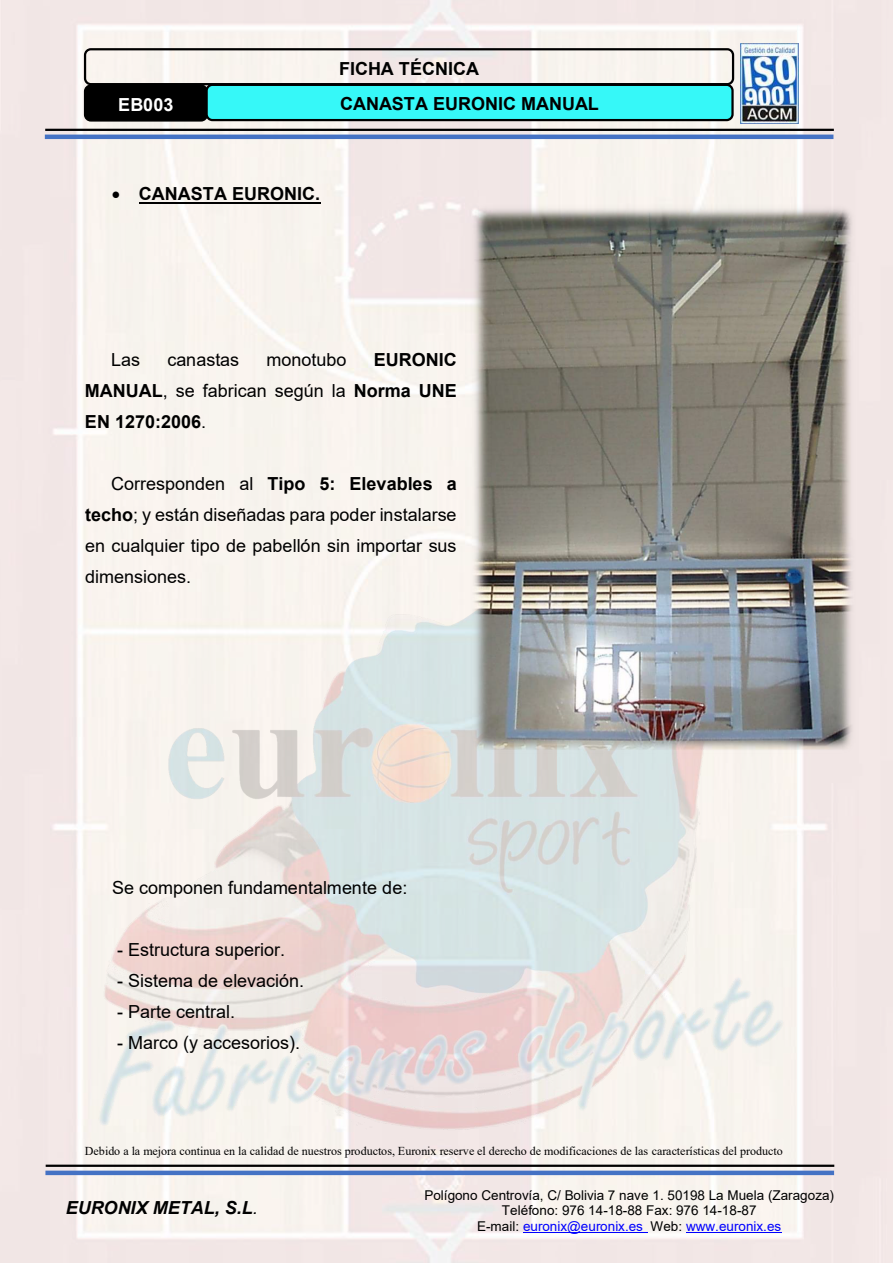
<style>
.page{position:relative;width:893px;height:1263px;background:#fff}
.page>*{position:absolute;margin:0;border:0;box-sizing:border-box;transform-origin:0 0}
.t1{font:18px/31px "Arial";color:#000;text-align:justify}
.t2{font:700 18px/31px "Arial";color:#000;text-align:justify}
.t3{font:italic 700 18px "Arial";color:#000}
.t4{font:700 18px "Arial";letter-spacing:.005em;color:#fff}
.t5{font:13.5px/15.6px "Arial";letter-spacing:.005em;color:#000;text-align:center}
.t6{font:12px "Times New Roman";color:#000}
.s1{font-weight:400}
.s2{font-weight:700}
.s3{color:#00f}
</style>
<div class="page">
<img style="left:0;top:0;width:893px;height:1263px">
<hr style="left:523px;top:1232px;width:124px;height:1px;background:#00f">
<hr style="left:686px;top:1232px;width:95px;height:1px;background:#00f">
<hr style="left:45px;top:1171px;width:789px;height:4px;background:#4472c4">
<hr style="left:46px;top:1165px;width:788px;height:2px;background:#000">
<hr style="left:45px;top:135px;width:788px;height:4px;background:#4472c4">
<hr style="left:45px;top:129px;width:789px;height:2px;background:#000">
<img style="left:741px;top:44px;width:57px;height:80px">
<div style="left:84px;top:84px;width:124px;height:38px;background:#000;border:2px solid #000;border-radius:6px"></div>
<div style="left:206px;top:84px;width:528px;height:37px;background:#36f8f8;border:2px solid #000;border-radius:6px"></div>
<div style="left:84px;top:48px;width:650px;height:37px;border:2px solid #000;border-radius:6px"></div>
<img style="left:82px;top:586px;width:723px;height:545px">
<hr style="left:139px;top:202px;width:181px;height:2px;background:#000">
<img style="left:470px;top:205px;width:385px;height:549px">
<p class="t2" style="left:339px;top:53px;width:142px">FICHA TÉCNICA</p>
<p class="t4" style="left:118px;top:92px;width:57px">EB003</p>
<p class="t2" style="left:340px;top:88px;width:260px">CANASTA EURONIC MANUAL</p>
<p class="t2" style="left:112px;top:179px;width:210px">• CANASTA EURONIC.</p>
<p class="t2" style="left:85px;top:344px;width:373px;text-indent:289px">EURONIC MANUAL<span class="s1">, se fabrican según la</span> Norma UNE EN 1270:2006<span class="s1">.</span></p>
<p class="t1" style="left:111px;top:344px;width:31px">Las</p>
<p class="t1" style="left:167px;top:344px;width:73px">canastas</p>
<p class="t1" style="left:266px;top:344px;width:82px">monotubo</p>
<p class="t1" style="left:85px;top:468px;width:373px;text-indent:26px">Corresponden al <span class="s2">Tipo 5: Elevables a techo</span>; y están diseñadas para poder instalarse en cualquier tipo de pabellón sin importar sus dimensiones.</p>
<p class="t1" style="left:112px;top:872px;width:297px">Se componen fundamentalmente de:</p>
<p class="t1" style="left:117px;top:934px;width:170px">- Estructura superior.</p>
<p class="t1" style="left:117px;top:965px;width:189px">- Sistema de elevación.</p>
<p class="t1" style="left:117px;top:996px;width:120px">- Parte central.</p>
<p class="t1" style="left:117px;top:1027px;width:185px">- Marco (y accesorios).</p>
<p class="t6" style="left:85px;top:1142px;width:699px">Debido a la mejora continua en la calidad de nuestros productos, Euronix reserve el derecho de modificaciones de las características del producto</p>
<p class="t5" style="left:424px;top:1187px;width:411px">Polígono Centrovía, C/ Bolivia 7 nave 1. 50198 La Muela (Zaragoza)<br>Teléfono: 976 14-18-88 Fax: 976 14-18-87<br>E-mail: <span class="s3">euronix@euronix.es</span> Web: <span class="s3">www.euronix.es</span></p>
<p class="t3" style="left:66px;top:1196px;width:194px">EURONIX METAL, S.L<span class="s1">.</span></p>
</div>
